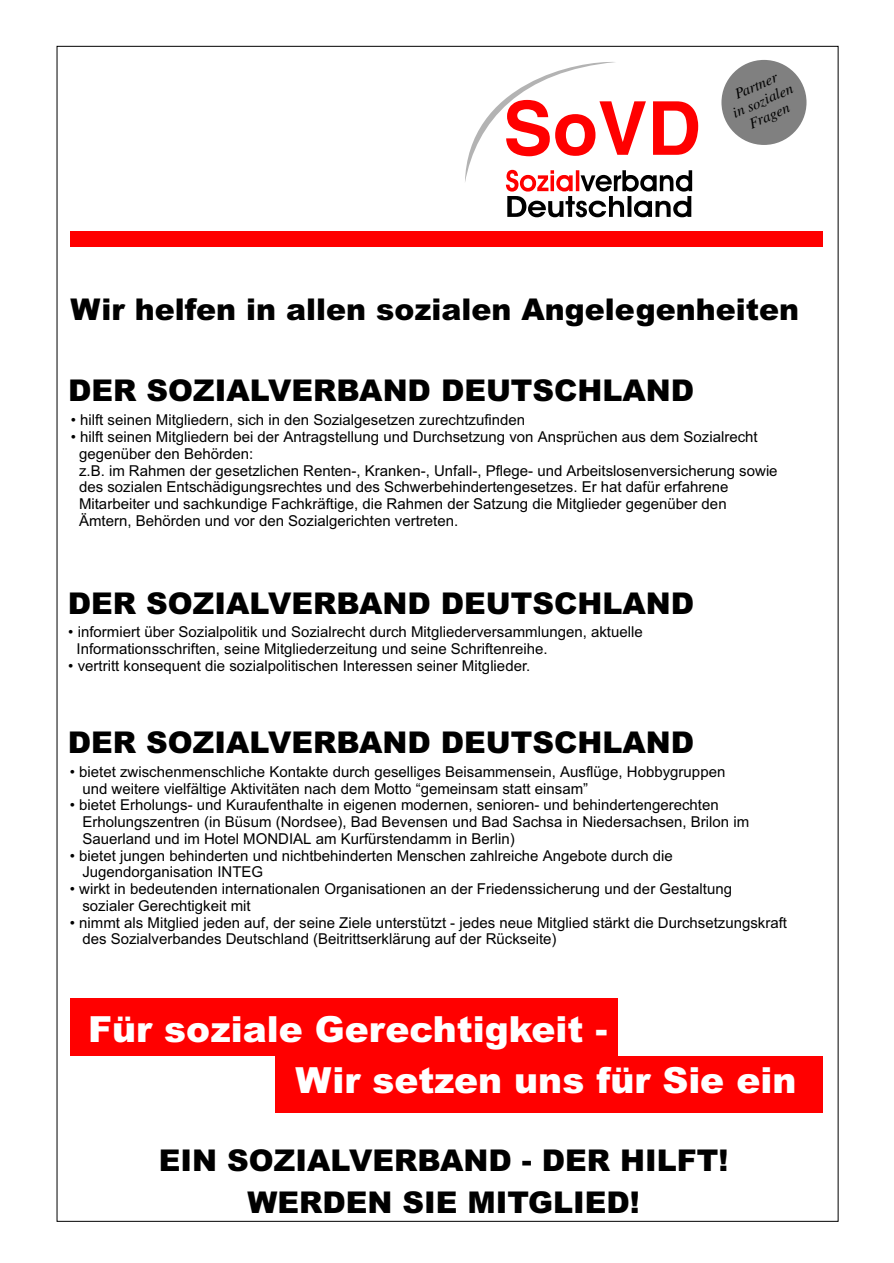
<style>
.page{position:relative;width:894px;height:1263px;background:#fff}
.page>*{position:absolute;margin:0;border:0;box-sizing:border-box;transform-origin:0 0}
.t1{font:900 36px/50.7px "Arial";color:#fff}
.t2{font:900 30px/42.3px "Arial";color:#000;text-align:center}
.t3{font:15px/16.8px "Arial";color:#000}
.t4{font:italic 15px/16.5px "Times";color:#000}
</style>
<div class="page">
<svg style="left:465px;top:62px;width:233px;height:155px"></svg>
<div style="left:721px;top:60px;width:86px;height:85px;background:#808080;border-radius:50%"></div>
<div style="left:70px;top:231px;width:753px;height:16px;background:#f00"></div>
<div style="left:70px;top:998px;width:753px;height:115px;background:#f00"></div>
<div style="left:70px;top:1056px;width:205px;height:81px;background:#fff"></div>
<div style="left:618px;top:975px;width:205px;height:81px;background:#fff"></div>
<p class="t4" style="left:738px;top:85px;width:41px;text-indent:-6px;rotate:-24deg">Partner so</p>
<p class="t4" style="left:730px;top:107px;width:66px;text-align:center;rotate:-24deg">in zialen g</p>
<p class="t4" style="left:747px;top:117px;width:44px;rotate:-24deg">Fra en</p>
<h2 class="t2" style="left:71px;top:292px;width:730px">Wir helfen in allen sozialen Angelegenheiten</h2>
<h2 class="t2" style="left:68px;top:373px;width:628px">DER SOZIALVERBAND DEUTSCHLAND</h2>
<p class="t3" style="left:71px;top:413px;width:456px">• hilft seinen Mitgliedern, sich in den Sozialgesetzen zurechtzufinden</p>
<p class="t3" style="left:79px;top:430px;width:700px;text-indent:-8px">• hilft seinen Mitgliedern bei der Antragstellung und Durchsetzung von Ansprüchen aus dem Sozialrecht gegenüber den Behörden:<br>z.B. im Rahmen der gesetzlichen Renten-, Kranken-, Unfall-, Pflege- und Arbeitslosenversicherung sowie des sozialen Entschädigungsrechtes und des Schwerbehindertengesetzes. Er hat dafür erfahrene Mitarbeiter und sachkundige Fachkräftige, die Rahmen der Satzung die Mitglieder gegenüber den Ämtern, Behörden und vor den Sozialgerichten vertreten.</p>
<h2 class="t2" style="left:68px;top:585px;width:628px">DER SOZIALVERBAND DEUTSCHLAND</h2>
<p class="t3" style="left:77px;top:625px;width:568px;text-indent:-8px">• informiert über Sozialpolitik und Sozialrecht durch Mitgliederversammlungen, aktuelle<br>Informationsschriften, seine Mitgliederzeitung und seine Schriftenreihe.</p>
<p class="t3" style="left:68px;top:659px;width:464px">• vertritt konsequent die sozialpolitischen Interessen seiner Mitglieder.</p>
<h2 class="t2" style="left:68px;top:725px;width:628px">DER SOZIALVERBAND DEUTSCHLAND</h2>
<p class="t3" style="left:82px;top:765px;width:644px;text-indent:-12px">• bietet zwischenmenschliche Kontakte durch geselliges Beisammensein, Ausflüge, Hobbygruppen und weitere vielfältige Aktivitäten nach dem Motto “gemeinsam statt einsam”</p>
<p class="t3" style="left:82px;top:798px;width:668px;text-indent:-12px">• bietet Erholungs- und Kuraufenthalte in eigenen modernen, senioren- und behindertengerechten<br>Erholungszentren (in Büsum (Nordsee), Bad Bevensen und Bad Sachsa in Niedersachsen, Brilon im<br>Sauerland und im Hotel MONDIAL am Kurfürstendamm in Berlin)</p>
<p class="t3" style="left:82px;top:848px;width:592px;text-indent:-12px">• bietet jungen behinderten und nichtbehinderten Menschen zahlreiche Angebote durch die<br>Jugendorganisation INTEG</p>
<p class="t3" style="left:82px;top:882px;width:651px;text-indent:-12px">• wirkt in bedeutenden internationalen Organisationen an der Friedenssicherung und der Gestaltung sozialer Gerechtigkeit mit</p>
<p class="t3" style="left:82px;top:915px;width:706px;text-indent:-12px">• nimmt als Mitglied jeden auf, der seine Ziele unterstützt - jedes neue Mitglied stärkt die Durchsetzungskraft des Sozialverbandes Deutschland (Beitrittserklärung auf der Rückseite)</p>
<h1 class="t1" style="left:295px;top:1007px;width:502px;text-indent:-207px">Für soziale Gerechtigkeit -<br>Wir setzen uns für Sie ein</h1>
<h2 class="t2" style="left:159px;top:1142px;width:571px">EIN SOZIALVERBAND - DER HILFT!<br>WERDEN SIE MITGLIED!</h2>
</div>
